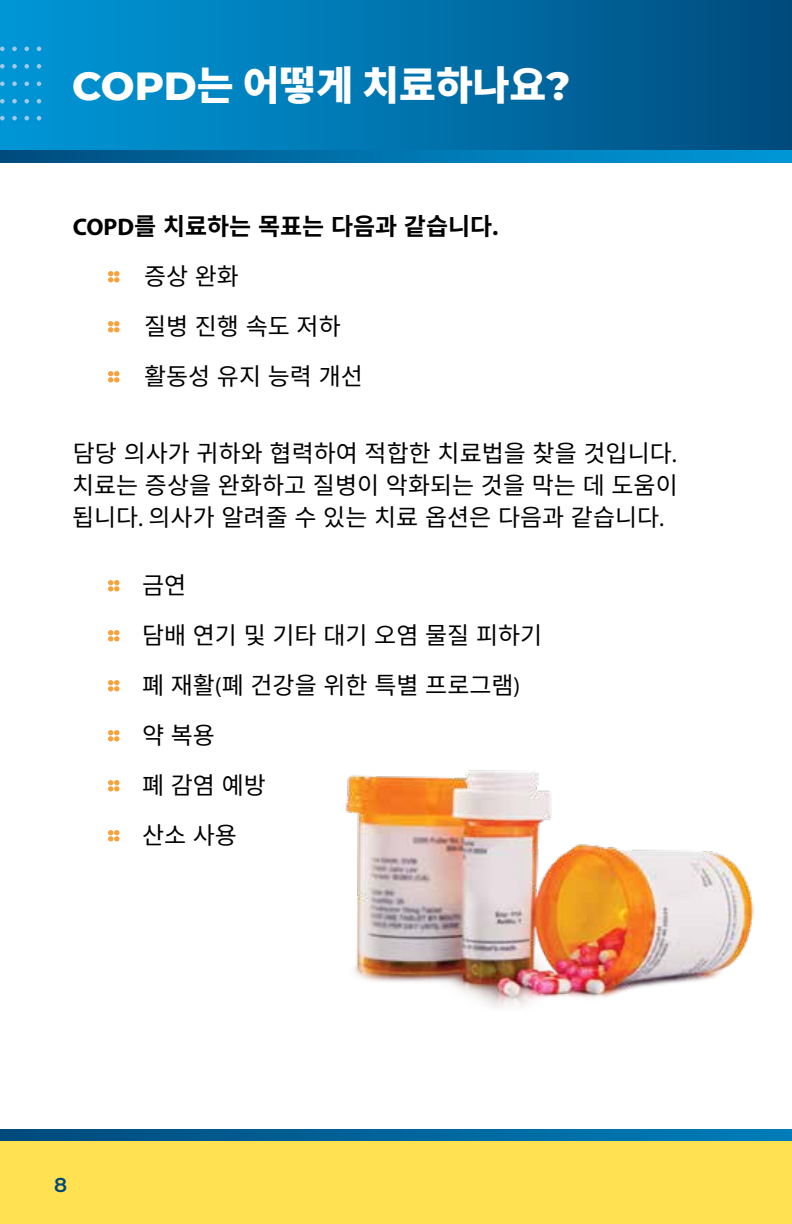
<style>
.page{position:relative;width:792px;height:1224px;background:#fff}
.page>*{position:absolute;margin:0;border:0;box-sizing:border-box;transform-origin:0 0}
.t1{font:900 40px "Noto Sans CJ Kkr";color:#fff}
.t2{font:24px/50px "Noto Sans CJ Kkr";color:#000}
.t3{font:600 20px "Montserrat";color:#004879}
.s1{font-family:"Montserrat";font-weight:800}
.s2{font-family:"Myriad Pro";font-weight:700}
.s3{font-weight:700}
.s4{font-family:"Myriad Pro"}
</style>
<div class="page">
<div style="left:0;top:0;width:792px;height:153px;background:linear-gradient(to right,#0098d9,#004e80)"></div>
<svg style="left:0;top:151px;width:792px;height:11px;background:#0073ad"></svg>
<svg style="left:24px;top:64px;width:5px;height:5px"></svg>
<svg style="left:24px;top:81px;width:5px;height:5px"></svg>
<svg style="left:24px;top:99px;width:5px;height:5px"></svg>
<svg style="left:24px;top:47px;width:5px;height:4px"></svg>
<svg style="left:37px;top:64px;width:4px;height:5px"></svg>
<svg style="left:37px;top:81px;width:4px;height:5px"></svg>
<svg style="left:37px;top:99px;width:4px;height:5px"></svg>
<svg style="left:37px;top:47px;width:4px;height:4px"></svg>
<svg style="left:0;top:64px;width:5px;height:5px"></svg>
<svg style="left:0;top:81px;width:5px;height:5px"></svg>
<svg style="left:0;top:99px;width:5px;height:5px"></svg>
<svg style="left:0;top:47px;width:5px;height:4px"></svg>
<svg style="left:12px;top:64px;width:5px;height:5px"></svg>
<svg style="left:12px;top:81px;width:5px;height:5px"></svg>
<svg style="left:12px;top:99px;width:5px;height:5px"></svg>
<svg style="left:12px;top:47px;width:5px;height:4px"></svg>
<svg style="left:24px;top:116px;width:5px;height:4px"></svg>
<svg style="left:37px;top:116px;width:4px;height:4px"></svg>
<svg style="left:0;top:116px;width:5px;height:4px"></svg>
<svg style="left:12px;top:116px;width:5px;height:4px"></svg>
<div style="left:0;top:1135px;width:792px;height:89px;background:#ffe152"></div>
<svg style="left:0;top:1129px;width:792px;height:12px;background:#00639a"></svg>
<svg style="left:108px;top:271px;width:12px;height:11px"></svg>
<svg style="left:108px;top:321px;width:12px;height:11px"></svg>
<svg style="left:108px;top:371px;width:12px;height:11px"></svg>
<svg style="left:108px;top:580px;width:12px;height:11px"></svg>
<svg style="left:108px;top:630px;width:12px;height:11px"></svg>
<svg style="left:108px;top:680px;width:12px;height:11px"></svg>
<svg style="left:108px;top:730px;width:12px;height:11px"></svg>
<svg style="left:108px;top:780px;width:12px;height:11px"></svg>
<svg style="left:108px;top:830px;width:12px;height:11px"></svg>
<img style="left:345px;top:770px;width:409px;height:238px">
<h2 class="t1" style="left:72px;top:63px;width:500px"><span class="s1">COPD</span>는 어떻게 치료하나요<span class="s1">?</span></h2>
<p class="t2" style="left:144px;top:202px;width:356px;text-indent:-71px"><span class="s2">COPD</span><span class="s3">를 치료하는 목표는 다음과 같습니다</span><span class="s2">. </span>증상 완화<br>질병 진행 속도 저하<br>활동성 유지 능력 개선</p>
<p class="t2" style="left:72px;top:438px;width:607px;line-height:32px;text-align:justify">담당 의사가 귀하와 협력하여 적합한 치료법을 찾을 것입니다<span class="s4">. </span>치료는 증상을 완화하고 질병이 악화되는 것을 막는 데 도움이 됩니다<span class="s4">.</span> 의사가 알려줄 수 있는 치료 옵션은 다음과 같습니다<span class="s4">.</span></p>
<p class="t2" style="left:142px;top:561px;width:402px">금연<br>담배 연기 및 기타 대기 오염 물질 피하기 폐 재활<span class="s4">(</span>폐 건강을 위한 특별 프로그램<span class="s4">) </span>약 복용<br>폐 감염 예방<br>산소 사용</p>
<p class="t3" style="left:54px;top:1171px;width:15px">8</p>
</div>
